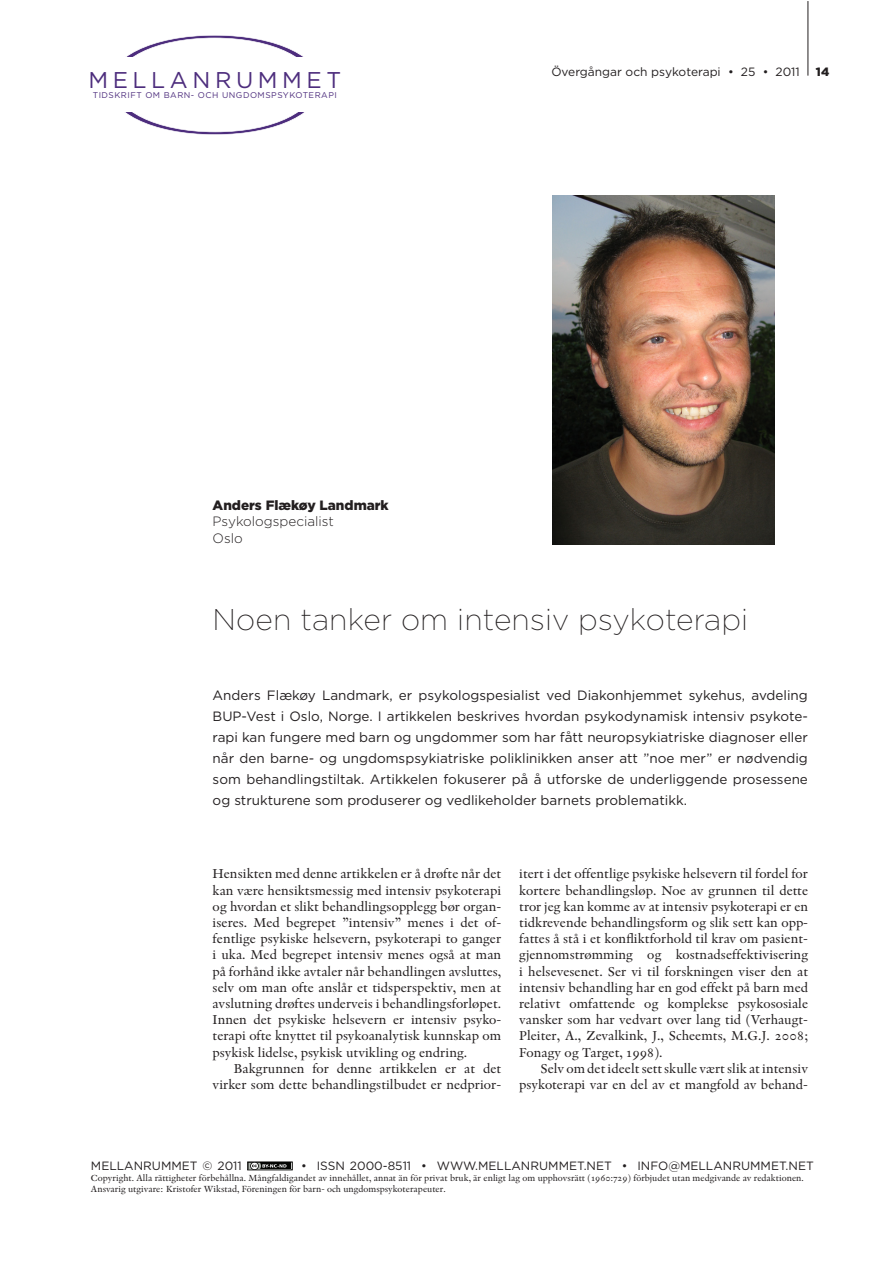
<style>
.page{position:relative;width:893px;height:1263px;background:#fff}
.page>*{position:absolute;margin:0;border:0;box-sizing:border-box;transform-origin:0 0}
.t1{font:100 137.25px "Gotham";color:#4d2d7d;scale:2.23 1}
.t2{font:200 30px "Gotham";letter-spacing:.005em;color:#231f20}
.t3{font:22.8px "Gotham";letter-spacing:.2em;color:#4d2d7d}
.t4{font:13.5px/16.2px "Indigo Regular Os F";color:#231f20;text-align:justify}
.t5{font:13.5px/21px "Gotham";color:#231f20;text-align:justify}
.t6{font:300 13.5px "Gotham";color:#231f20}
.t7{font:900 13.5px "Gotham";color:#231f20}
.t8{font:12px "Gotham";color:#231f20}
.t9{font:900 12px "Gotham";color:#231f20}
.t10{font:9.3px "Indigo Regular Os F";color:#231f20}
.t11{font:8.4px "Gotham";letter-spacing:.06em;color:#4d2d7d}
</style>
<div class="page">
<hr style="left:808px;top:1px;width:1px;height:75px;background:#231f20">
<svg style="left:247px;top:1162px;width:46px;height:9px"></svg>
<img style="left:553px;top:195px;width:221px;height:349px">
<h1 class="t1" style="left:86px;top:1px;width:117px">O</h1>
<h3 class="t3" style="left:88px;top:66px;width:254px">MELLANRUMMET</h3>
<p class="t11" style="left:93px;top:90px;width:246px">TIDSKRIFT OM BARN- OCH UNGDOMSPSYKOTERAPI</p>
<p class="t8" style="left:551px;top:64px;width:250px">Övergångar och psykoterapi • 25 • 2011</p>
<p class="t9" style="left:816px;top:64px;width:15px">14</p>
<p class="t7" style="left:213px;top:497px;width:178px">Anders Flækøy Landmark</p>
<p class="t6" style="left:213px;top:513px;width:123px">Psykologspecialist</p>
<p class="t6" style="left:213px;top:530px;width:32px">Oslo</p>
<p class="t2" style="left:213px;top:601px;width:537px">Noen tanker om intensiv psykoterapi</p>
<p class="t5" style="left:213px;top:684px;width:597px">Anders Flækøy Landmark, er psykologspesialist ved Diakonhjemmet sykehus, avdeling BUP-Vest i Oslo, Norge. I artikkelen beskrives hvordan psykodynamisk intensiv psykote&shy;rapi kan fungere med barn og ungdommer som har fått neuropsykiatriske diagnoser eller når den barne- og ungdomspsykiatriske poliklinikken anser att ”noe mer” er nødvendig som behandlingstiltak. Artikkelen fokuserer på å utforske de underliggende prosessene og strukturene som produserer og vedlikeholder barnets problematikk.</p>
<p class="t4" style="left:213px;top:866px;width:290px">Hensikten med denne artikkelen er å drøfte når det kan være hensiktsmessig med intensiv psykoterapi og hvordan et slikt behandlingsopplegg bør organ&shy;iseres. Med begrepet ”intensiv” menes i det of&shy;fentlige psykiske helsevern, psykoterapi to ganger i uka. Med begrepet intensiv menes også at man på forhånd ikke avtaler når behandlingen avsluttes, selv om man ofte anslår et tidsperspektiv, men at avslutning drøftes underveis i behandlingsforløpet.<br>Innen det psykiske helsevern er intensiv psyko&shy;terapi ofte knyttet til psykoanalytisk kunnskap om psykisk lidelse, psykisk utvikling og endring.</p>
<p class="t4" style="left:213px;top:1060px;width:290px;text-align:right">Bakgrunnen for denne artikkelen er at det virker som dette behandlingstilbudet er nedprior-</p>
<p class="t4" style="left:519px;top:866px;width:290px">itert i det offentlige psykiske helsevern til fordel for kortere behandlingsløp. Noe av grunnen til dette tror jeg kan komme av at intensiv psykoterapi er en tidkrevende behandlingsform og slik sett kan opp&shy;fattes å stå i et konfliktforhold til krav om pasient&shy;gjennomstrømming og kostnadseffektivisering i helsevesenet. Ser vi til forskningen viser den at intensiv behandling har en god effekt på barn med relativt omfattende og komplekse psykososiale vansker som har vedvart over lang tid (Verhaugt-Pleiter, A., Zevalkink, J., Scheemts, M.G.J. 2008; Fonagy og Target, 1998).</p>
<p class="t4" style="left:519px;top:1060px;width:290px;text-align:right">Selv om det ideelt sett skulle vært slik at intensiv psykoterapi var en del av et mangfold av behand-</p>
<p class="t8" style="left:91px;top:1158px;width:152px">MELLANRUMMET © 2011</p>
<p class="t8" style="left:301px;top:1158px;width:514px">• ISSN 2000-8511 • WWW.MELLANRUMMET.NET • INFO@MELLANRUMMET.NET</p>
<p class="t10" style="left:91px;top:1172px;width:714px">Copyright. Alla rättigheter förbehållna. Mångfaldigandet av innehållet, annat än för privat bruk, är enligt lag om upphovsrätt (1960:729) förbjudet utan medgivande av redaktionen.</p>
<p class="t10" style="left:91px;top:1184px;width:356px">Ansvarig utgivare: Kristofer Wikstad, Föreningen för barn- och ungdomspsykoterapeuter.</p>
</div>
